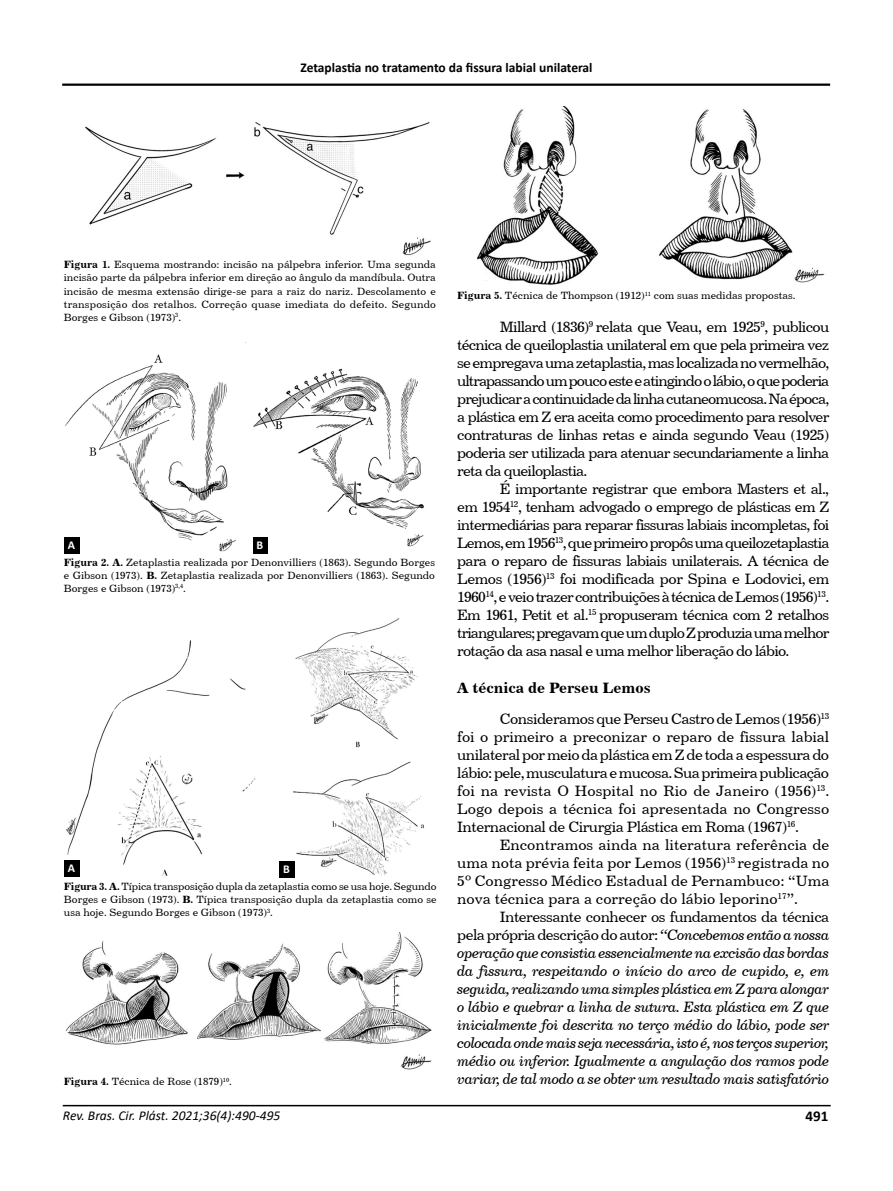
<style>
.page{position:relative;width:893px;height:1191px;background:#fff}
.page>*{position:absolute;margin:0;border:0;box-sizing:border-box;transform-origin:0 0}
.t1{font:15px/18px "Century 731 BT Roman A";letter-spacing:-.03em;color:#000;text-align:justify}
.t2{font:15px/18px "Century 731 BT Italic A";letter-spacing:-.03em;color:#000;text-align:justify}
.t3{font:15px "Century 731 BT Bold A";color:#000}
.t4{font:700 15px "Calibri";color:#000}
.t5{font:700 13.5px "Calibri";color:#000}
.t6{font:italic 13.5px "Calibri";color:#000}
.t7{font:700 12px "Calibri";color:#fff}
.t8{font:10.5px/13.2px "Century 731 BT Roman A";color:#000;text-align:justify}
.s1{font-family:"Century 731 BT Bold A"}
.s2{font-family:"Century 731 BT Italic A"}
</style>
<div class="page">
<hr style="left:63px;top:1104px;width:768px;height:2px;background:#000">
<hr style="left:62px;top:84px;width:768px;height:2px;background:#000">
<img style="left:85px;top:122px;width:346px;height:134px">
<img style="left:65px;top:933px;width:367px;height:137px">
<img style="left:65px;top:342px;width:359px;height:211px">
<div style="left:64px;top:537px;width:15px;height:16px;background:#000"></div>
<div style="left:252px;top:537px;width:16px;height:16px;background:#000"></div>
<div style="left:237px;top:343px;width:15px;height:210px;background:#fff"></div>
<img style="left:477px;top:106px;width:348px;height:179px">
<div style="left:478px;top:265px;width:5px;height:12px;background:#fff"></div>
<div style="left:473px;top:271px;width:7px;height:12px;background:#fff"></div>
<div style="left:480px;top:267px;width:5px;height:13px;background:#fff"></div>
<svg style="left:485px;top:275px;width:3px;height:5px"></svg>
<div style="left:655px;top:263px;width:16px;height:17px;background:#fff"></div>
<img style="left:64px;top:618px;width:361px;height:259px">
<div style="left:268px;top:613px;width:11px;height:265px;background:#fff"></div>
<div style="left:64px;top:860px;width:15px;height:16px;background:#000"></div>
<div style="left:279px;top:861px;width:15px;height:16px;background:#000"></div>
<p class="t5" style="left:300px;top:58px;width:294px">Zetaplastia no tratamento da fissura labial unilateral</p>
<p class="t8" style="left:64px;top:258px;width:374px"><span class="s1">Figura 1.</span> Esquema mostrando: incisão na pálpebra inferior. Uma segunda incisão parte da pálpebra inferior em direção ao ângulo da mandíbula. Outra incisão de mesma extensão dirige-se para a raiz do nariz. Descolamento e transposição dos retalhos. Correção quase imediata do defeito. Segundo Borges e Gibson (1973)<sup>3</sup>.</p>
<p class="t7" style="left:68px;top:536px;width:9px">A</p>
<p class="t7" style="left:257px;top:537px;width:8px">B</p>
<p class="t8" style="left:64px;top:555px;width:373px"><span class="s1">Figura 2. A.</span> Zetaplastia realizada por Denonvilliers (1863). Segundo Borges e Gibson (1973). <span class="s1">B.</span> Zetaplastia realizada por Denonvilliers (1863). Segundo Borges e Gibson (1973)<sup>3,4</sup>.</p>
<p class="t7" style="left:68px;top:860px;width:9px">A</p>
<p class="t7" style="left:283px;top:860px;width:8px">B</p>
<p class="t8" style="left:64px;top:879px;width:374px"><span class="s1">Figura 3. A.</span> Típica transposição dupla da zetaplastia como se usa hoje. Segundo Borges e Gibson (1973). <span class="s1">B.</span> Típica transposição dupla da zetaplastia como se usa hoje. Segundo Borges e Gibson (1973)<sup>3</sup>.</p>
<p class="t8" style="left:64px;top:1074px;width:170px"><span class="s1">Figura 4.</span> Técnica de Rose (1879)<sup>10</sup>.</p>
<p class="t8" style="left:457px;top:289px;width:340px"><span class="s1">Figura 5.</span> Técnica de Thompson (1912)<sup>11</sup> com suas medidas propostas.</p>
<p class="t1" style="left:457px;top:317px;width:374px;text-indent:43px">Millard (1836)<sup>9</sup> relata que Veau, em 1925<sup>9</sup>, publicou técnica de queiloplastia unilateral em que pela primeira vez se empregava uma zetaplastia, mas localizada no vermelhão, ultrapassando um pouco este e atingindo o lábio, o que poderia prejudicar a continuidade da linha cutaneomucosa. Na época, a plástica em Z era aceita como procedimento para resolver contraturas de linhas retas e ainda segundo Veau (1925) poderia ser utilizada para atenuar secundariamente a linha reta da queiloplastia.</p>
<p class="t1" style="left:457px;top:479px;width:374px;text-indent:43px">É importante registrar que embora Masters et al., em 1954<sup>12</sup>, tenham advogado o emprego de plásticas em Z intermediárias para reparar fissuras labiais incompletas, foi Lemos, em 1956<sup>13</sup>, que primeiro propôs uma queilozetaplastia para o reparo de fissuras labiais unilaterais. A técnica de Lemos (1956)<sup>13</sup> foi modificada por Spina e Lodovici, em 1960<sup>14</sup>, e veio trazer contribuições à técnica de Lemos (1956)<sup>13</sup>.<br>Em 1961, Petit et al.<sup>15</sup> propuseram técnica com 2 retalhos triangulares; pregavam que um duplo Z produzia uma melhor rotação da asa nasal e uma melhor liberação do lábio.</p>
<p class="t3" style="left:457px;top:678px;width:195px">A técnica de Perseu Lemos</p>
<p class="t1" style="left:457px;top:709px;width:374px;text-indent:43px">Consideramos que Perseu Castro de Lemos (1956)<sup>13 </sup>foi o primeiro a preconizar o reparo de fissura labial unilateral por meio da plástica em Z de toda a espessura do lábio: pele, musculatura e mucosa. Sua primeira publicação foi na revista O Hospital no Rio de Janeiro (1956)<sup>13</sup>.<br>Logo depois a técnica foi apresentada no Congresso Internacional de Cirurgia Plástica em Roma (1967)<sup>16</sup>.</p>
<p class="t1" style="left:457px;top:835px;width:374px;text-indent:43px">Encontramos ainda na literatura referência de uma nota prévia feita por Lemos (1956)<sup>13</sup> registrada no 5º Congresso Médico Estadual de Pernambuco: “Uma nova técnica para a correção do lábio leporino<sup>17</sup>”.</p>
<p class="t1" style="left:457px;top:907px;width:374px;text-align:right">Interessante conhecer os fundamentos da técnica<br>pela própria descrição do autor: <span class="s2">“Concebemos então a nossa</span></p>
<p class="t2" style="left:457px;top:943px;width:374px">operação que consistia essencialmente na excisão das bordas da fissura, respeitando o início do arco de cupido, e, em seguida, realizando uma simples plástica em Z para alongar o lábio e quebrar a linha de sutura. Esta plástica em Z que inicialmente foi descrita no terço médio do lábio, pode ser colocada onde mais seja necessária, isto é, nos terços superior, médio ou inferior. Igualmente a angulação dos ramos pode variar, de tal modo a se obter um resultado mais satisfatório</p>
<p class="t6" style="left:63px;top:1105px;width:219px">Rev. Bras. Cir. Plást. 2021;36(4):490-495</p>
<p class="t4" style="left:806px;top:1105px;width:24px">491</p>
</div>
